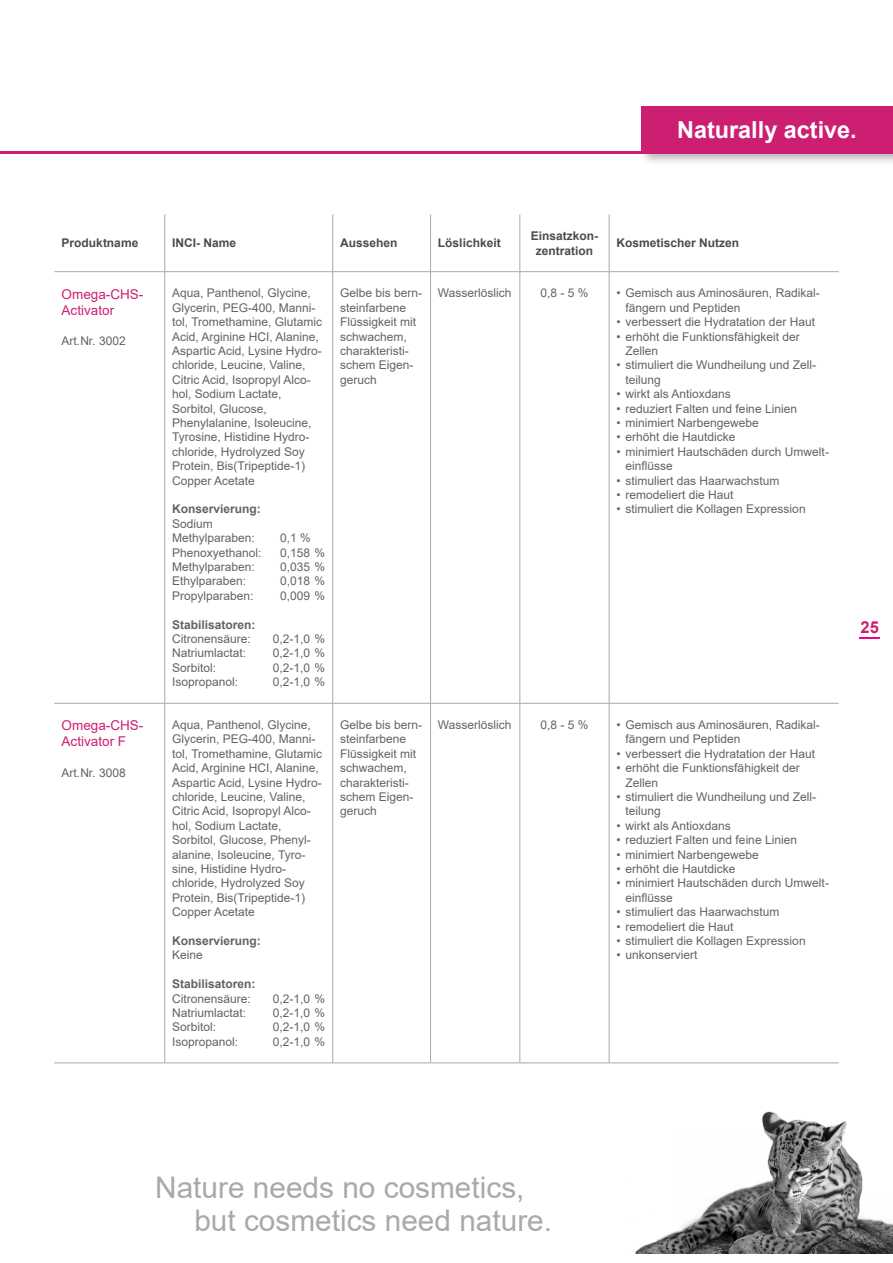
<style>
.page{position:relative;width:893px;height:1263px;background:#fff}
.page>*{position:absolute;margin:0;border:0;box-sizing:border-box;transform-origin:0 0}
.t1{font:29.85px/33px "Arial";color:#a8a9ad}
.t2{font:700 23.4px "Arial";color:#fff}
.t3{font:700 16.5px "Arial";color:#cd1f72}
.t4{font:13.5px/16.2px "Arial";color:#cd1f72}
.t5{font:12px/14.4px "Arial";color:#636366}
.t6{font:700 12px/14.4px "Arial";color:#4b4c4d;text-align:center}
.t7{font:700 12px "Arial";color:#636366}
</style>
<div class="page">
<div style="left:639px;top:104px;width:254px;height:62px;background:#231f20;opacity:.34"></div>
<div style="left:641px;top:106px;width:252px;height:46px;background:#cd1f72"></div>
<hr style="left:0;top:151px;width:893px;height:3px;background:#cd1f72">
<svg style="left:859px;top:637px;width:21px;height:1px"></svg>
<hr style="left:332px;top:215px;width:1px;height:56px;background:#a8a9ad">
<hr style="left:430px;top:215px;width:1px;height:56px;background:#a8a9ad">
<hr style="left:520px;top:215px;width:1px;height:56px;background:#a8a9ad">
<hr style="left:609px;top:215px;width:1px;height:56px;background:#a8a9ad">
<hr style="left:332px;top:272px;width:1px;height:431px;background:#a8a9ad">
<hr style="left:430px;top:272px;width:1px;height:431px;background:#a8a9ad">
<hr style="left:520px;top:272px;width:1px;height:431px;background:#a8a9ad">
<hr style="left:609px;top:272px;width:1px;height:431px;background:#a8a9ad">
<hr style="left:332px;top:703px;width:1px;height:360px;background:#a8a9ad">
<hr style="left:430px;top:703px;width:1px;height:360px;background:#a8a9ad">
<hr style="left:520px;top:703px;width:1px;height:360px;background:#a8a9ad">
<hr style="left:609px;top:703px;width:1px;height:360px;background:#a8a9ad">
<hr style="left:54px;top:271px;width:111px;height:1px;background:#a8a9ad">
<hr style="left:165px;top:271px;width:168px;height:1px;background:#a8a9ad">
<hr style="left:333px;top:271px;width:98px;height:1px;background:#a8a9ad">
<hr style="left:431px;top:271px;width:89px;height:1px;background:#a8a9ad">
<hr style="left:520px;top:271px;width:89px;height:1px;background:#a8a9ad">
<hr style="left:609px;top:271px;width:230px;height:1px;background:#a8a9ad">
<hr style="left:54px;top:703px;width:111px;height:1px;background:#a8a9ad">
<hr style="left:165px;top:703px;width:168px;height:1px;background:#a8a9ad">
<hr style="left:333px;top:703px;width:98px;height:1px;background:#a8a9ad">
<hr style="left:431px;top:703px;width:89px;height:1px;background:#a8a9ad">
<hr style="left:520px;top:703px;width:89px;height:1px;background:#a8a9ad">
<hr style="left:609px;top:703px;width:230px;height:1px;background:#a8a9ad">
<hr style="left:54px;top:1063px;width:111px;height:1px;background:#a8a9ad">
<hr style="left:165px;top:1063px;width:168px;height:1px;background:#a8a9ad">
<hr style="left:333px;top:1063px;width:98px;height:1px;background:#a8a9ad">
<hr style="left:431px;top:1063px;width:89px;height:1px;background:#a8a9ad">
<hr style="left:520px;top:1063px;width:89px;height:1px;background:#a8a9ad">
<hr style="left:609px;top:1063px;width:230px;height:1px;background:#a8a9ad">
<hr style="left:165px;top:215px;width:1px;height:56px;background:#a8a9ad">
<hr style="left:165px;top:272px;width:1px;height:431px;background:#a8a9ad">
<hr style="left:165px;top:703px;width:1px;height:360px;background:#a8a9ad">
<img style="left:635px;top:1112px;width:258px;height:141px">
<h2 class="t2" style="left:677px;top:113px;width:181px">Naturally active.</h2>
<p class="t6" style="left:62px;top:236px;width:78px">Produktname</p>
<p class="t6" style="left:172px;top:236px;width:66px">INCI- Name</p>
<p class="t6" style="left:340px;top:236px;width:59px">Aussehen</p>
<p class="t6" style="left:438px;top:236px;width:64px">Löslichkeit</p>
<p class="t6" style="left:531px;top:229px;width:69px">Einsatzkon&shy;zentration</p>
<p class="t6" style="left:617px;top:236px;width:124px">Kosmetischer Nutzen</p>
<p class="t4" style="left:62px;top:286px;width:83px">Omega-CHS-</p>
<p class="t4" style="left:62px;top:302px;width:54px">Activator</p>
<p class="t5" style="left:62px;top:334px;width:66px">Art.Nr. 3002</p>
<p class="t5" style="left:172px;top:286px;width:140px">Aqua, Panthenol, Glycine,</p>
<p class="t5" style="left:172px;top:300px;width:145px">Glycerin, PEG-400, Manni-</p>
<p class="t5" style="left:172px;top:315px;width:152px">tol, Tromethamine, Glutamic<br>Acid, Arginine HCI, Alanine,<br>Aspartic Acid, Lysine Hydro-</p>
<p class="t5" style="left:172px;top:358px;width:135px">chloride, Leucine, Valine,</p>
<p class="t5" style="left:172px;top:372px;width:141px">Citric Acid, Isopropyl Alco&shy;hol, Sodium Lactate,<br>Sorbitol, Glucose,<br>Phenylalanine, Isoleucine,<br>Tyrosine, Histidine Hydro&shy;chloride, Hydrolyzed Soy<br>Protein, Bis(Tripeptide-1)<br>Copper Acetate</p>
<p class="t7" style="left:172px;top:501px;width:90px">Konservierung:</p>
<p class="t5" style="left:172px;top:516px;width:84px">Sodium<br>Methylparaben:</p>
<p class="t5" style="left:438px;top:286px;width:75px">Wasserlöslich</p>
<p class="t5" style="left:540px;top:286px;width:50px">0,8 - 5 %</p>
<p class="t5" style="left:626px;top:286px;width:196px;text-indent:-9px">• Gemisch aus Aminosäuren, Radikal&shy;fängern und Peptiden</p>
<p class="t5" style="left:617px;top:315px;width:200px">• verbessert die Hydratation der Haut</p>
<p class="t5" style="left:626px;top:329px;width:176px;text-indent:-9px">• erhöht die Funktionsfähigkeit der<br>Zellen</p>
<p class="t5" style="left:626px;top:358px;width:192px;text-indent:-9px">• stimuliert die Wundheilung und Zell&shy;teilung</p>
<p class="t5" style="left:617px;top:387px;width:116px">• wirkt als Antioxdans</p>
<p class="t5" style="left:617px;top:401px;width:182px">• reduziert Falten und feine Linien</p>
<p class="t5" style="left:617px;top:416px;width:144px">• minimiert Narbengewebe</p>
<p class="t5" style="left:617px;top:430px;width:121px">• erhöht die Hautdicke</p>
<p class="t5" style="left:626px;top:444px;width:205px;text-indent:-9px">• minimiert Hautschäden durch Umwelt&shy;einflüsse</p>
<p class="t5" style="left:617px;top:473px;width:165px">• stimuliert das Haarwachstum</p>
<p class="t5" style="left:617px;top:488px;width:119px">• remodeliert die Haut</p>
<p class="t5" style="left:617px;top:502px;width:191px">• stimuliert die Kollagen Expression</p>
<p class="t5" style="left:340px;top:286px;width:84px">Gelbe bis bern&shy;steinfarbene<br>Flüssigkeit mit</p>
<p class="t5" style="left:340px;top:329px;width:75px">schwachem, charakteristi&shy;schem Eigen&shy;geruch</p>
<p class="t5" style="left:280px;top:531px;width:32px">0,1 %</p>
<p class="t4" style="left:62px;top:717px;width:83px">Omega-CHS-<br>Activator F</p>
<p class="t5" style="left:62px;top:765px;width:66px">Art.Nr. 3008</p>
<p class="t5" style="left:172px;top:545px;width:91px">Phenoxyethanol:</p>
<p class="t5" style="left:280px;top:545px;width:47px">0,158 %</p>
<p class="t5" style="left:172px;top:560px;width:84px">Methylparaben:</p>
<p class="t5" style="left:280px;top:560px;width:47px">0,035 %</p>
<p class="t5" style="left:172px;top:574px;width:76px">Ethylparaben:</p>
<p class="t5" style="left:280px;top:574px;width:47px">0,018 %</p>
<p class="t5" style="left:172px;top:588px;width:83px">Propylparaben:</p>
<p class="t5" style="left:280px;top:588px;width:47px">0,009 %</p>
<p class="t7" style="left:172px;top:616px;width:85px">Stabilisatoren:</p>
<p class="t5" style="left:172px;top:632px;width:80px">Citronensäure:</p>
<p class="t5" style="left:273px;top:632px;width:54px">0,2-1,0 %</p>
<p class="t5" style="left:172px;top:646px;width:76px">Natriumlactat:</p>
<p class="t5" style="left:273px;top:646px;width:54px">0,2-1,0 %</p>
<p class="t5" style="left:172px;top:660px;width:46px">Sorbitol:</p>
<p class="t5" style="left:273px;top:660px;width:54px">0,2-1,0 %</p>
<p class="t5" style="left:172px;top:675px;width:68px">Isopropanol:</p>
<p class="t5" style="left:273px;top:675px;width:54px">0,2-1,0 %</p>
<p class="t5" style="left:172px;top:717px;width:152px">Aqua, Panthenol, Glycine,<br>Glycerin, PEG-400, Manni&shy;tol, Tromethamine, Glutamic<br>Acid, Arginine HCI, Alanine,<br>Aspartic Acid, Lysine Hydro&shy;chloride, Leucine, Valine,</p>
<p class="t5" style="left:172px;top:804px;width:140px">Citric Acid, Isopropyl Alco&shy;hol, Sodium Lactate,<br>Sorbitol, Glucose, Phenyl&shy;alanine, Isoleucine, Tyro&shy;sine, Histidine Hydro&shy;chloride, Hydrolyzed Soy<br>Protein, Bis(Tripeptide-1)<br>Copper Acetate</p>
<p class="t7" style="left:172px;top:932px;width:90px">Konservierung:</p>
<p class="t5" style="left:172px;top:948px;width:32px">Keine</p>
<p class="t7" style="left:172px;top:975px;width:85px">Stabilisatoren:</p>
<p class="t5" style="left:172px;top:991px;width:80px">Citronensäure:</p>
<p class="t5" style="left:273px;top:991px;width:54px">0,2-1,0 %</p>
<p class="t5" style="left:172px;top:1005px;width:76px">Natriumlactat:</p>
<p class="t5" style="left:273px;top:1005px;width:54px">0,2-1,0 %</p>
<p class="t5" style="left:172px;top:1020px;width:46px">Sorbitol:</p>
<p class="t5" style="left:273px;top:1020px;width:54px">0,2-1,0 %</p>
<p class="t5" style="left:172px;top:1034px;width:68px">Isopropanol:</p>
<p class="t5" style="left:273px;top:1034px;width:54px">0,2-1,0 %</p>
<p class="t5" style="left:340px;top:717px;width:84px">Gelbe bis bern&shy;steinfarbene<br>Flüssigkeit mit schwachem, charakteristi&shy;schem Eigen&shy;geruch</p>
<p class="t5" style="left:438px;top:717px;width:75px">Wasserlöslich</p>
<p class="t5" style="left:540px;top:717px;width:50px">0,8 - 5 %</p>
<p class="t5" style="left:626px;top:717px;width:196px;text-indent:-9px">• Gemisch aus Aminosäuren, Radikal&shy;fängern und Peptiden</p>
<p class="t5" style="left:617px;top:746px;width:200px">• verbessert die Hydratation der Haut</p>
<p class="t5" style="left:626px;top:761px;width:176px;text-indent:-9px">• erhöht die Funktionsfähigkeit der<br>Zellen</p>
<p class="t5" style="left:626px;top:789px;width:192px;text-indent:-9px">• stimuliert die Wundheilung und Zell&shy;teilung</p>
<p class="t5" style="left:617px;top:818px;width:116px">• wirkt als Antioxdans</p>
<p class="t5" style="left:617px;top:833px;width:182px">• reduziert Falten und feine Linien</p>
<p class="t5" style="left:617px;top:847px;width:144px">• minimiert Narbengewebe</p>
<p class="t5" style="left:617px;top:861px;width:121px">• erhöht die Hautdicke</p>
<p class="t5" style="left:626px;top:876px;width:205px;text-indent:-9px">• minimiert Hautschäden durch Umwelt&shy;einflüsse</p>
<p class="t5" style="left:617px;top:905px;width:165px">• stimuliert das Haarwachstum</p>
<p class="t5" style="left:617px;top:919px;width:119px">• remodeliert die Haut</p>
<p class="t5" style="left:617px;top:933px;width:191px">• stimuliert die Kollagen Expression</p>
<p class="t5" style="left:617px;top:948px;width:83px">• unkonserviert</p>
<h3 class="t3" style="left:861px;top:616px;width:20px">25</h3>
<h1 class="t1" style="left:194px;top:1170px;width:359px;text-indent:-39px">Nature needs no cosmetics, but cosmetics need nature.</h1>
</div>
